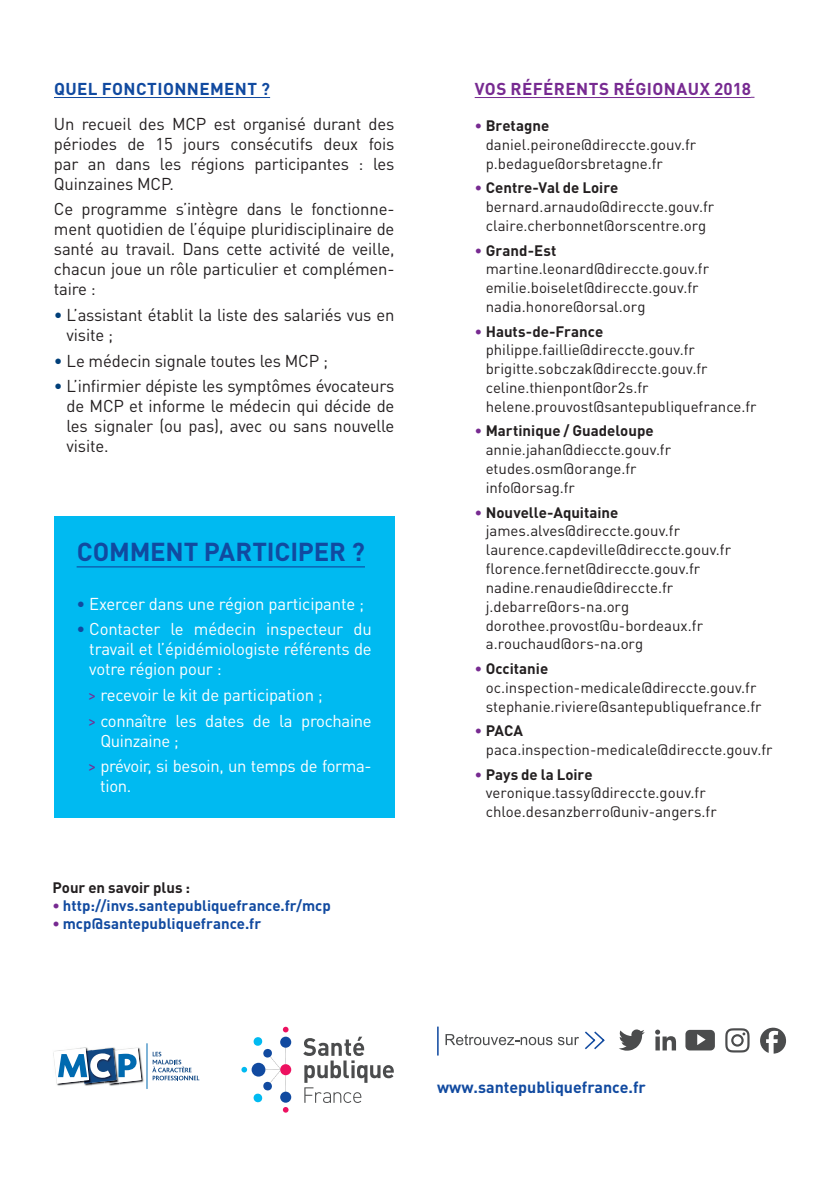
<style>
.page{position:relative;width:840px;height:1191px;background:#fff}
.page>*{position:absolute;margin:0;border:0;box-sizing:border-box;transform-origin:0 0}
.t1{font:700 25.6px "DIN Pro";letter-spacing:-.005em;color:#114aa0}
.t2{font:17px/20px "DIN Pro";letter-spacing:-.01em;color:#231f20;text-align:justify}
.t3{font:17px/20px "DIN Pro";letter-spacing:-.02em;color:#fff}
.t4{font:700 17px "DIN Pro";letter-spacing:.025em;color:#772a91}
.t5{font:700 17px "DIN Pro";letter-spacing:.025em;color:#114aa0}
.t6{font:700 16px "DIN Pro";color:#114aa0}
.t7{font:15px/18.8px "DIN Pro";color:#231f20}
.t8{font:700 15px "DIN Pro";color:#114aa0}
.t9{font:700 15px "DIN Pro";color:#231f20}
.s1{color:#003f79}
.s2{color:#114aa0}
.s3{color:#772a91}
.s4{font-weight:700}
</style>
<div class="page">
<hr style="left:474px;top:97px;width:276px;height:1px;background:#772a91">
<hr style="left:54px;top:97px;width:216px;height:1px;background:#114aa0">
<svg style="left:437px;top:1026px;width:168px;height:30px"></svg>
<svg style="left:619px;top:1029px;width:25px;height:21px"></svg>
<svg style="left:655px;top:1029px;width:20px;height:21px"></svg>
<svg style="left:685px;top:1029px;width:29px;height:21px"></svg>
<svg style="left:725px;top:1028px;width:24px;height:24px"></svg>
<svg style="left:760px;top:1027px;width:25px;height:26px"></svg>
<img style="left:119px;top:1047px;width:25px;height:38px">
<img style="left:92px;top:1083px;width:13px;height:3px">
<img style="left:105px;top:1047px;width:14px;height:39px">
<img style="left:56px;top:1083px;width:24px;height:3px">
<img style="left:80px;top:1047px;width:12px;height:39px">
<svg style="left:53px;top:1048px;width:88px;height:35px"></svg>
<hr style="left:146px;top:1043px;width:1px;height:45px;background:#006ab0">
<svg style="left:152px;top:1051px;width:47px;height:29px"></svg>
<svg style="left:251px;top:1062px;width:14px;height:14px"></svg>
<div style="left:280px;top:1091px;width:11px;height:11px;background:#114aa0;border-radius:50%"></div>
<div style="left:280px;top:1036px;width:11px;height:11px;background:#114aa0;border-radius:50%"></div>
<div style="left:280px;top:1064px;width:11px;height:11px;background:#ed1160;border-radius:50%"></div>
<svg style="left:241px;top:1066px;width:6px;height:6px"></svg>
<svg style="left:253px;top:1026px;width:35px;height:86px"></svg>
<svg style="left:303px;top:1036px;width:90px;height:67px"></svg>
<div style="left:54px;top:516px;width:340px;height:301px;background:#00baf1"></div>
<hr style="left:77px;top:566px;width:288px;height:1px;background:#114aa0">
<p class="t5" style="left:54px;top:77px;width:217px">QUEL FONCTIONNEMENT ?</p>
<p class="t2" style="left:54px;top:113px;width:342px">Un recueil des MCP est organisé durant des périodes de 15 jours consécutifs deux fois par an dans les régions participantes : les Quinzaines MCP.</p>
<p class="t2" style="left:54px;top:198px;width:342px">Ce programme s’intègre dans le fonctionne&shy;ment quotidien de l’équipe pluridisciplinaire de santé au travail. Dans cette activité de veille, chacun joue un rôle particulier et complémen&shy;taire :</p>
<p class="t2" style="left:67px;top:304px;width:329px;text-indent:-13px"><span class="s1">•</span> L’assistant établit la liste des salariés vus en visite ;</p>
<p class="t2" style="left:54px;top:350px;width:275px"><span class="s1">•</span> Le médecin signale toutes les MCP ;</p>
<p class="t2" style="left:67px;top:375px;width:329px;text-indent:-13px"><span class="s1">•</span> L’infirmier dépiste les symptômes évocateurs de MCP et informe le médecin qui décide de les signaler (ou pas), avec ou sans nouvelle visite.</p>
<h1 class="t1" style="left:77px;top:534px;width:289px">COMMENT PARTICIPER ?</h1>
<p class="t3" style="left:77px;top:593px;width:289px"><span class="s2">•</span> Exercer dans une région participante ;</p>
<p class="t3" style="left:89px;top:618px;width:284px;text-align:justify;text-indent:-13px"><span class="s2">•</span> Contacter le médecin inspecteur du travail et l’épidémiologiste référents de votre région pour :</p>
<p class="t3" style="left:88px;top:681px;width:285px;line-height:25.6px"><span class="s3">&gt;</span> recevoir le kit de participation ;<br><span class="s3">&gt;</span> connaître les dates de la prochaine</p>
<p class="t3" style="left:88px;top:727px;width:285px;line-height:25.6px;text-indent:12px">Quinzaine ;<br><span class="s3">&gt;</span> prévoir, si besoin, un temps de forma-</p>
<p class="t3" style="left:100px;top:775px;width:33px">tion.</p>
<p class="t9" style="left:52px;top:877px;width:139px">Pour en savoir plus :</p>
<p class="t8" style="left:52px;top:895px;width:280px"><span class="s3">•</span> http://invs.santepubliquefrance.fr/mcp</p>
<p class="t8" style="left:52px;top:913px;width:210px"><span class="s3">•</span> mcp@santepubliquefrance.fr</p>
<p class="t4" style="left:474px;top:77px;width:277px">VOS RÉFÉRENTS RÉGIONAUX 2018</p>
<p class="t7" style="left:485px;top:116px;width:212px;text-indent:-11px"><span class="s3">•</span> <span class="s4">Bretagne </span>daniel.peirone@direccte.gouv.fr p.bedague@orsbretagne.fr</p>
<p class="t7" style="left:485px;top:178px;width:230px;text-indent:-11px"><span class="s3">•</span> <span class="s4">Centre-Val de Loire </span>bernard.arnaudo@direccte.gouv.fr claire.cherbonnet@orscentre.org</p>
<p class="t7" style="left:485px;top:240px;width:225px;text-indent:-11px"><span class="s3">•</span> <span class="s4">Grand-Est </span>martine.leonard@direccte.gouv.fr emilie.boiselet@direccte.gouv.fr nadia.honore@orsal.org</p>
<p class="t7" style="left:485px;top:321px;width:272px;text-indent:-11px"><span class="s3">•</span> <span class="s4">Hauts-de-France </span>philippe.faillie@direccte.gouv.fr brigitte.sobczak@direccte.gouv.fr celine.thienpont@or2s.fr helene.prouvost@santepubliquefrance.fr</p>
<p class="t7" style="left:485px;top:421px;width:187px;text-indent:-11px"><span class="s3">•</span> <span class="s4">Martinique / Guadeloupe </span>annie.jahan@dieccte.gouv.fr etudes.osm@orange.fr info@orsag.fr</p>
<p class="t7" style="left:485px;top:502px;width:246px;text-indent:-11px"><span class="s3">•</span> <span class="s4">Nouvelle-Aquitaine </span>james.alves@direccte.gouv.fr laurence.capdeville@direccte.gouv.fr florence.fernet@direccte.gouv.fr nadine.renaudie@direccte.fr j.debarre@ors-na.org dorothee.provost@u-bordeaux.fr a.rouchaud@ors-na.org</p>
<p class="t7" style="left:485px;top:658px;width:277px;text-indent:-11px"><span class="s3">•</span> <span class="s4">Occitanie </span>oc.inspection-medicale@direccte.gouv.fr stephanie.riviere@santepubliquefrance.fr</p>
<p class="t7" style="left:485px;top:720px;width:288px;text-indent:-11px"><span class="s3">•</span> <span class="s4">PACA </span>paca.inspection-medicale@direccte.gouv.fr</p>
<p class="t7" style="left:485px;top:764px;width:232px;text-indent:-11px"><span class="s3">•</span> <span class="s4">Pays de la Loire </span>veronique.tassy@direccte.gouv.fr chloe.desanzberro@univ-angers.fr</p>
<p class="t6" style="left:437px;top:1076px;width:210px">www.santepubliquefrance.fr</p>
</div>
